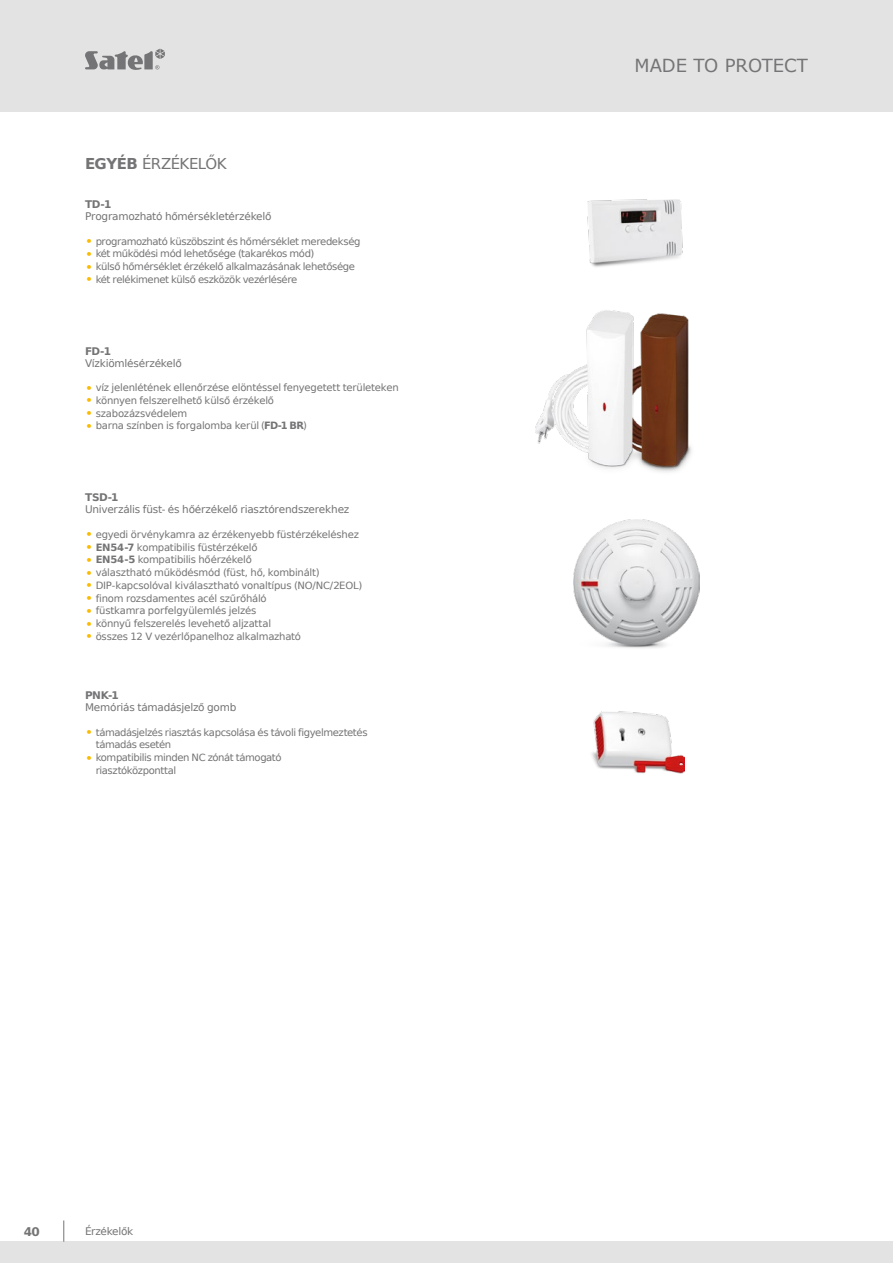
<style>
.page{position:relative;width:893px;height:1263px;background:#fff}
.page>*{position:absolute;margin:0;border:0;box-sizing:border-box;transform-origin:0 0}
.t1{font:18px "Verdana";color:#747476}
._01_-_GRUPY_PRODUKTÓ{font:15px "Prima Sans EU";letter-spacing:-.045em;color:#747476}
.t2{font:700 12px "Prima Sans EU";color:#747476}
._04_-_PRODUKT_-_NAZW{font:10.5px "Prima Sans EU";letter-spacing:-.02em;color:#747476}
._03_-_PRODUKT_-_SYMB{font:700 10.5px "Prima Sans EU";letter-spacing:-.035em;color:#747476}
._03_-_STOPKA{font:10.5px "Prima Sans EU";letter-spacing:-.03em;color:#747476}
.t3{font:10.05px/12.8px "Prima Sans EU";letter-spacing:-.025em;color:#747476}
.s1{font-weight:700}
.s2{font-size:13.5px;color:#fabb00}
</style>
<div class="page">
<div style="left:0;top:0;width:893px;height:112px;background:#e3e3e4"></div>
<div style="left:0;top:1242px;width:893px;height:21px;background:#e3e3e4"></div>
<svg style="left:63px;top:1220px;width:1px;height:22px"></svg>
<svg style="left:85px;top:49px;width:80px;height:21px"></svg>
<img style="left:536px;top:310px;width:156px;height:162px">
<img style="left:587px;top:200px;width:96px;height:67px">
<img style="left:592px;top:711px;width:93px;height:63px">
<img style="left:573px;top:520px;width:126px;height:128px">
<p class="_01_-_GRUPY_PRODUKTÓ" style="left:85px;top:153px;width:143px"><span class="s1">EGYÉB</span> ÉRZÉKELŐK</p>
<p class="_03_-_PRODUKT_-_SYMB" style="left:85px;top:197px;width:28px">TD-1</p>
<p class="_04_-_PRODUKT_-_NAZW" style="left:85px;top:209px;width:188px">Programozható hőmérsékletérzékelő</p>
<p class="t3" style="left:85px;top:234px;width:277px"><span class="s2">•</span> programozható küszöbszint és hőmérséklet meredekség</p>
<p class="t3" style="left:85px;top:247px;width:231px"><span class="s2">•</span> két működési mód lehetősége (takarékos mód)</p>
<p class="t3" style="left:85px;top:260px;width:271px"><span class="s2">•</span> külső hőmérséklet érzékelő alkalmazásának lehetősége</p>
<p class="t3" style="left:85px;top:272px;width:214px"><span class="s2">•</span> két relékimenet külső eszközök vezérlésére</p>
<p class="_03_-_PRODUKT_-_SYMB" style="left:85px;top:343px;width:28px">FD-1</p>
<p class="_04_-_PRODUKT_-_NAZW" style="left:85px;top:355px;width:98px">Vízkiömlésérzékelő</p>
<p class="t3" style="left:85px;top:381px;width:315px"><span class="s2">•</span> víz jelenlétének ellenőrzése elöntéssel fenyegetett területeken</p>
<p class="t3" style="left:85px;top:394px;width:191px"><span class="s2">•</span> könnyen felszerelhető külső érzékelő</p>
<p class="t3" style="left:85px;top:406px;width:104px"><span class="s2">•</span> szabozázsvédelem</p>
<p class="t3" style="left:85px;top:419px;width:224px"><span class="s2">•</span> barna színben is forgalomba kerül (<span class="s1">FD-1 BR</span>)</p>
<p class="_03_-_PRODUKT_-_SYMB" style="left:85px;top:490px;width:35px">TSD-1</p>
<p class="_04_-_PRODUKT_-_NAZW" style="left:85px;top:502px;width:266px">Univerzális füst- és hőérzékelő riasztórendszerekhez</p>
<p class="t3" style="left:85px;top:528px;width:275px"><span class="s2">•</span> egyedi örvénykamra az érzékenyebb füstérzékeléshez</p>
<p class="t3" style="left:85px;top:540px;width:174px"><span class="s2">•</span> <span class="s1">EN54-7</span> kompatibilis füstérzékelő</p>
<p class="t3" style="left:85px;top:553px;width:168px"><span class="s2">•</span> <span class="s1">EN54-5</span> kompatibilis hőérzékelő</p>
<p class="t3" style="left:85px;top:566px;width:236px"><span class="s2">•</span> választható működésmód (füst, hő, kombinált)</p>
<p class="t3" style="left:85px;top:579px;width:279px"><span class="s2">•</span> DIP-kapcsolóval kiválasztható vonaltípus (NO/NC/2EOL)</p>
<p class="t3" style="left:85px;top:591px;width:183px"><span class="s2">•</span> finom rozsdamentes acél szűrőháló</p>
<p class="t3" style="left:85px;top:604px;width:173px"><span class="s2">•</span> füstkamra porfelgyülemlés jelzés</p>
<p class="t3" style="left:85px;top:617px;width:188px"><span class="s2">•</span> könnyű felszerelés levehető aljzattal</p>
<p class="t3" style="left:85px;top:630px;width:218px"><span class="s2">•</span> összes 12 V vezérlőpanelhoz alkalmazható</p>
<p class="_03_-_PRODUKT_-_SYMB" style="left:85px;top:688px;width:35px">PNK-1</p>
<p class="_04_-_PRODUKT_-_NAZW" style="left:85px;top:700px;width:153px">Memóriás támadásjelző gomb</p>
<p class="t3" style="left:96px;top:725px;width:273px;text-indent:-11px"><span class="s2">•</span> támadásjelzés riasztás kapcsolása és távoli figyelmeztetés támadás esetén</p>
<p class="t3" style="left:96px;top:751px;width:187px;text-indent:-11px"><span class="s2">•</span> kompatibilis minden NC zónát támogató riasztóközponttal</p>
<p class="t2" style="left:24px;top:1223px;width:18px">40</p>
<p class="_03_-_STOPKA" style="left:85px;top:1224px;width:50px">Érzékelők</p>
<h1 class="t1" style="left:634px;top:53px;width:175px">MADE TO PROTECT</h1>
</div>
